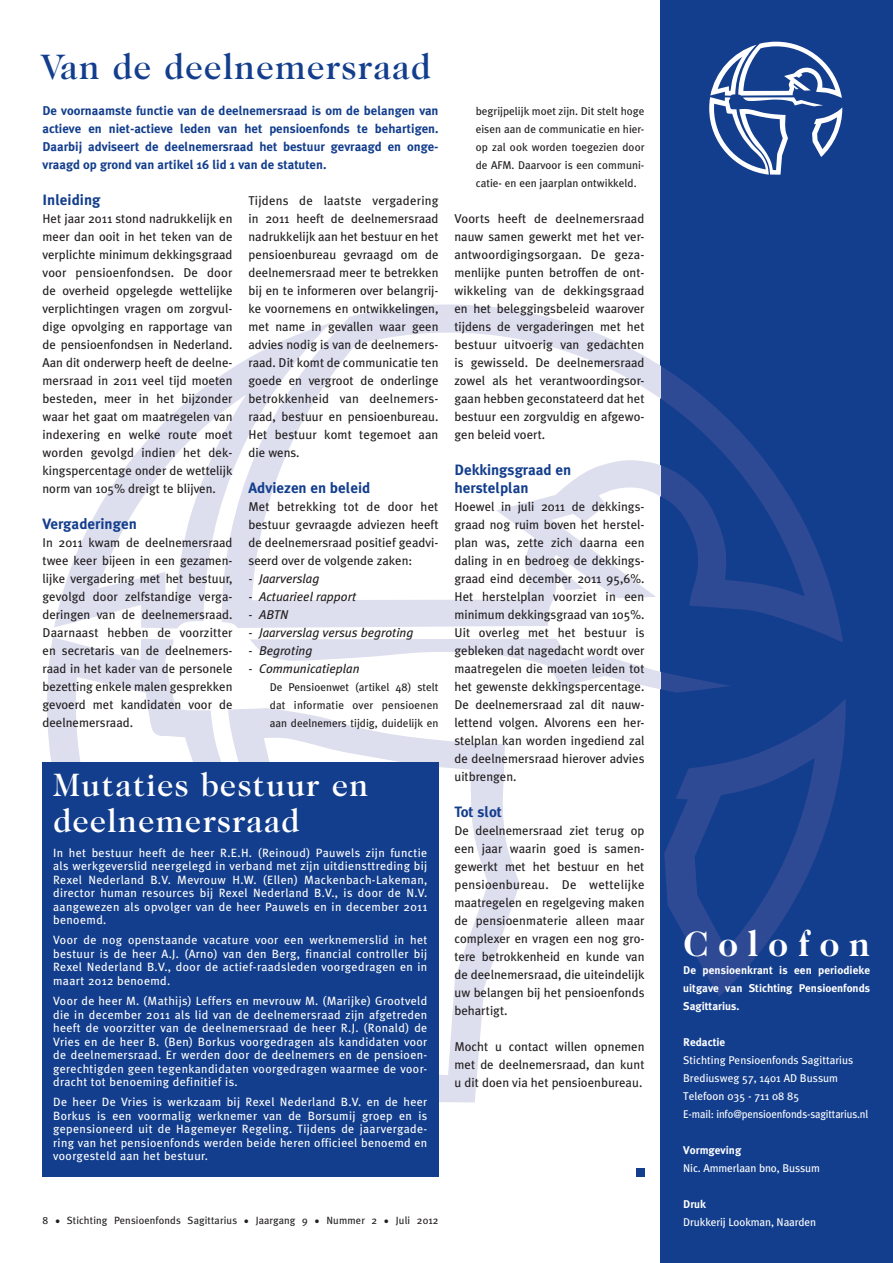
<style>
.page{position:relative;width:893px;height:1263px;background:#fff}
.page>*{position:absolute;margin:0;border:0;box-sizing:border-box;transform-origin:0 0}
.t1{font:500 36px "Caslon 224 IT Cby BT";letter-spacing:.02em;color:#133e8d}
.t2{font:700 36px "Caslon 224 IT Cby BT";letter-spacing:.26em;color:#fff}
.t3{font:500 33px/36px "Caslon 224 IT Cby BT";letter-spacing:.025em;color:#fff}
.t4{font:700 15px/18px "Meta Plus";color:#133e8d}
.t5{font:12.75px/18px "Meta Plus";color:#231f20;text-align:justify}
.t6{font:700 12.75px/18px "Meta Plus";color:#133e8d;text-align:justify}
.t7{font:italic 12.75px "Meta Plus";color:#231f20}
.t8{font:12px/13.5px "Meta Plus";letter-spacing:.03em;color:#fff;text-align:justify}
.t9{font:11.25px/18px "Meta Plus";color:#231f20;text-align:justify}
.t10{font:11.25px/18px "Meta Plus";letter-spacing:-.01em;color:#fff}
.t11{font:700 11.25px/18px "Meta Plus";color:#fff;text-align:justify}
.t12{font:10.5px "Meta Plus";letter-spacing:.01em;color:#231f20}
</style>
<div class="page">
<div style="left:660px;top:0;width:233px;height:1263px;background:#133e8d"></div>
<svg style="left:664px;top:699px;width:182px;height:298px"></svg>
<svg style="left:660px;top:365px;width:183px;height:277px"></svg>
<svg style="left:405px;top:639px;width:326px;height:54px"></svg>
<svg style="left:405px;top:736px;width:115px;height:366px"></svg>
<svg style="left:47px;top:637px;width:358px;height:126px"></svg>
<svg style="left:54px;top:376px;width:167px;height:253px"></svg>
<svg style="left:221px;top:304px;width:439px;height:338px"></svg>
<svg style="left:709px;top:42px;width:134px;height:133px"></svg>
<div style="left:636px;top:1168px;width:8px;height:9px;background:#133e8d"></div>
<div style="left:43px;top:763px;width:395px;height:414px;background:#133e8d"></div>
<h1 class="t1" style="left:41px;top:44px;width:391px">Van de deelnemersraad</h1>
<p class="t6" style="left:43px;top:101px;width:397px">De voornaamste functie van de deelnemersraad is om de belangen van actieve en niet-actieve leden van het pensioenfonds te behartigen.<br>Daarbij adviseert de deelnemersraad het bestuur gevraagd en onge&shy;vraagd op grond van artikel 16 lid 1 van de statuten.</p>
<p class="t4" style="left:43px;top:190px;width:59px">Inleiding</p>
<p class="t5" style="left:43px;top:209px;width:192px">Het jaar 2011 stond nadrukkelijk en meer dan ooit in het teken van de verplichte minimum dekkingsgraad voor pensioenfondsen. De door de overheid opgelegde wettelijke verplichtingen vragen om zorgvul&shy;dige opvolging en rapportage van de pensioenfondsen in Nederland.<br>Aan dit onderwerp heeft de deelne&shy;mersraad in 2011 veel tijd moeten besteden, meer in het bijzonder waar het gaat om maatregelen van indexering en welke route moet worden gevolgd indien het dek&shy;kingspercentage onder de wettelijk norm van 105% dreigt te blijven.</p>
<p class="t4" style="left:43px;top:514px;width:96px">Vergaderingen</p>
<p class="t5" style="left:43px;top:533px;width:192px">In 2011 kwam de deelnemersraad twee keer bijeen in een gezamen&shy;lijke vergadering met het bestuur, gevolgd door zelfstandige verga&shy;deringen van de deelnemersraad.<br>Daarnaast hebben de voorzitter en secretaris van de deelnemers&shy;raad in het kader van de personele bezetting enkele malen gesprekken gevoerd met kandidaten voor de deelnemersraad.</p>
<p class="t5" style="left:248px;top:191px;width:192px">Tijdens de laatste vergadering in 2011 heeft de deelnemersraad nadrukkelijk aan het bestuur en het pensioenbureau gevraagd om de deelnemersraad meer te betrekken bij en te informeren over belangrij&shy;ke voornemens en ontwikkelingen, met name in gevallen waar geen advies nodig is van de deelnemers&shy;raad. Dit komt de communicatie ten goede en vergroot de onderlinge betrokkenheid van deelnemers&shy;raad, bestuur en pensioenbureau.<br>Het bestuur komt tegemoet aan die wens.</p>
<p class="t4" style="left:248px;top:478px;width:123px">Adviezen en beleid</p>
<p class="t5" style="left:248px;top:497px;width:192px">Met betrekking tot de door het bestuur gevraagde adviezen heeft de deelnemersraad positief geadvi&shy;seerd over de volgende zaken:</p>
<p class="t7" style="left:248px;top:571px;width:72px">- Jaarverslag</p>
<p class="t7" style="left:248px;top:589px;width:109px">- Actuarieel rapport</p>
<p class="t7" style="left:248px;top:607px;width:41px">- ABTN</p>
<p class="t7" style="left:248px;top:625px;width:167px">- Jaarverslag versus begroting</p>
<p class="t7" style="left:248px;top:643px;width:66px">- Begroting</p>
<p class="t7" style="left:248px;top:661px;width:113px">- Communicatieplan</p>
<p class="t9" style="left:270px;top:678px;width:170px">De Pensioenwet (artikel 48) stelt dat informatie over pensioenen aan deelnemers tijdig, duidelijk en</p>
<h2 class="t3" style="left:53px;top:766px;width:317px">Mutaties bestuur en deelnemersraad</h2>
<p class="t8" style="left:53px;top:845px;width:376px">In het bestuur heeft de heer R.E.H. (Reinoud) Pauwels zijn functie als werkgeverslid neergelegd in verband met zijn uitdiensttreding bij Rexel Nederland B.V. Mevrouw H.W. (Ellen) Mackenbach-Lakeman, director human resources bij Rexel Nederland B.V., is door de N.V. aangewezen als opvolger van de heer Pauwels en in december 2011 benoemd.</p>
<p class="t8" style="left:53px;top:933px;width:376px">Voor de nog openstaande vacature voor een werknemerslid in het bestuur is de heer A.J. (Arno) van den Berg, financial controller bij Rexel Nederland B.V., door de actief-raadsleden voorgedragen en in maart 2012 benoemd.</p>
<p class="t8" style="left:53px;top:994px;width:376px">Voor de heer M. (Mathijs) Leffers en mevrouw M. (Marijke) Grootveld die in december 2011 als lid van de deelnemersraad zijn afgetreden heeft de voorzitter van de deelnemersraad de heer R.J. (Ronald) de Vries en de heer B. (Ben) Borkus voorgedragen als kandidaten voor de deelnemersraad. Er werden door de deelnemers en de pensioen&shy;gerechtigden geen tegenkandidaten voorgedragen waarmee de voor&shy;dracht tot benoeming definitief is.</p>
<p class="t8" style="left:53px;top:1095px;width:376px">De heer De Vries is werkzaam bij Rexel Nederland B.V. en de heer Borkus is een voormalig werknemer van de Borsumij groep en is gepensioneerd uit de Hagemeyer Regeling. Tijdens de jaarvergade&shy;ring van het pensioenfonds werden beide heren officieel benoemd en voorgesteld aan het bestuur.</p>
<p class="t9" style="left:476px;top:102px;width:170px">begrijpelijk moet zijn. Dit stelt hoge eisen aan de communicatie en hier&shy;op zal ook worden toegezien door de AFM. Daarvoor is een communi&shy;catie- en een jaarplan ontwikkeld.</p>
<p class="t5" style="left:454px;top:209px;width:192px">Voorts heeft de deelnemersraad nauw samen gewerkt met het ver&shy;antwoordigingsorgaan. De geza&shy;menlijke punten betroffen de ont&shy;wikkeling van de dekkingsgraad en het beleggingsbeleid waarover tijdens de vergaderingen met het bestuur uitvoerig van gedachten is gewisseld. De deelnemersraad zowel als het verantwoordingsor&shy;gaan hebben geconstateerd dat het bestuur een zorgvuldig en afgewo&shy;gen beleid voert.</p>
<p class="t4" style="left:454px;top:460px;width:118px">Dekkingsgraad en herstelplan</p>
<p class="t5" style="left:454px;top:497px;width:192px">Hoewel in juli 2011 de dekkings&shy;graad nog ruim boven het herstel&shy;plan was, zette zich daarna een daling in en bedroeg de dekkings&shy;graad eind december 2011 95,6%.<br>Het herstelplan voorziet in een minimum dekkingsgraad van 105%.<br>Uit overleg met het bestuur is gebleken dat nagedacht wordt over maatregelen die moeten leiden tot het gewenste dekkingspercentage.<br>De deelnemersraad zal dit nauw&shy;lettend volgen. Alvorens een her&shy;stelplan kan worden ingediend zal de deelnemersraad hierover advies uitbrengen.</p>
<p class="t4" style="left:454px;top:802px;width:49px">Tot slot</p>
<p class="t5" style="left:454px;top:821px;width:192px">De deelnemersraad ziet terug op een jaar waarin goed is samen&shy;gewerkt met het bestuur en het pensioenbureau. De wettelijke maatregelen en regelgeving maken de pensioenmaterie alleen maar complexer en vragen een nog gro&shy;tere betrokkenheid en kunde van de deelnemersraad, die uiteindelijk uw belangen bij het pensioenfonds behartigt.</p>
<p class="t5" style="left:454px;top:1037px;width:192px">Mocht u contact willen opnemen met de deelnemersraad, dan kunt u dit doen via het pensioenbureau.</p>
<h1 class="t2" style="left:683px;top:921px;width:189px">Colofon</h1>
<p class="t11" style="left:683px;top:961px;width:189px">De pensioenkrant is een periodieke uitgave van Stichting Pensioenfonds Sagittarius.</p>
<p class="t11" style="left:683px;top:1033px;width:44px">Redactie</p>
<p class="t10" style="left:683px;top:1051px;width:187px">Stichting Pensioenfonds Sagittarius Brediusweg 57, 1401 AD Bussum Telefoon 035 - 711 08 85<br>E-mail: info@pensioenfonds-sagittarius.nl</p>
<p class="t11" style="left:683px;top:1141px;width:60px">Vormgeving</p>
<p class="t10" style="left:683px;top:1159px;width:138px">Nic. Ammerlaan bno, Bussum</p>
<p class="t11" style="left:683px;top:1195px;width:24px">Druk</p>
<p class="t12" style="left:43px;top:1214px;width:397px">8 • Stichting Pensioenfonds Sagittarius • Jaargang 9 • Nummer 2 • Juli 2012</p>
<p class="t10" style="left:683px;top:1213px;width:134px">Drukkerij Lookman, Naarden</p>
</div>
